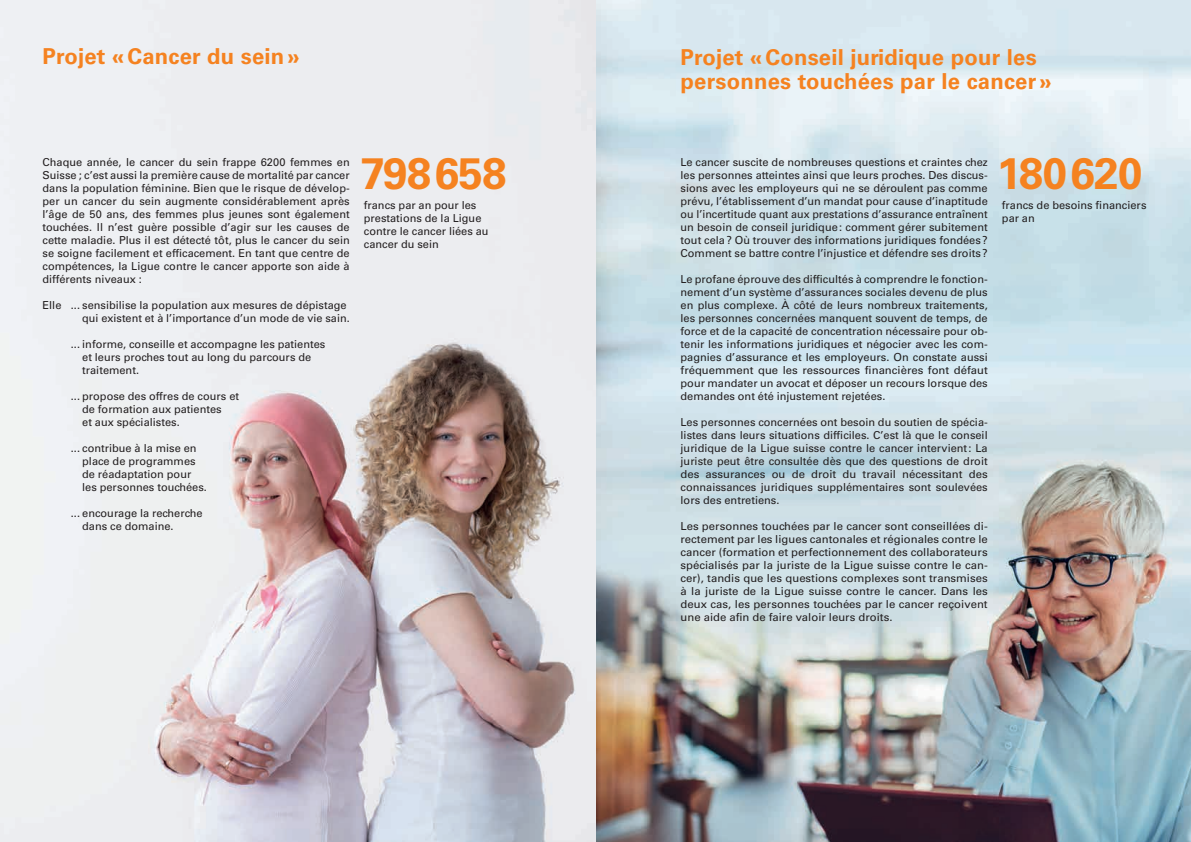
<style>
.page{position:relative;width:1191px;height:842px;background:#fff}
.page>*{position:absolute;margin:0;border:0;box-sizing:border-box;transform-origin:0 0}
.t1{font:700 44px "Univers LT Std";letter-spacing:-.02em;color:#f58220}
.t2{font:700 22px/24px "Univers LT Std";letter-spacing:.01em;color:#f58220}
.t3{font:11px/13px "Univers LT Std";color:#231f20}
</style>
<div class="page">
<img style="left:0;top:0;width:1191px;height:842px">
<h2 class="t2" style="left:43px;top:45px;width:259px">Projet «Cancer du sein»</h2>
<p class="t3" style="left:43px;top:156px;width:309px;text-align:justify">Chaque année, le cancer du sein frappe 6200 femmes en Suisse ; c’est aussi la première cause de mortalité par cancer dans la population féminine. Bien que le risque de dévelop&shy;per un cancer du sein augmente considérablement après l’âge de 50 ans, des femmes plus jeunes sont également touchées. Il n’est guère possible d’agir sur les causes de cette maladie. Plus il est détecté tôt, plus le cancer du sein se soigne facilement et efficacement. En tant que centre de compétences, la Ligue contre le cancer apporte son aide à différents niveaux :</p>
<p class="t3" style="left:43px;top:299px;width:309px;text-align:right">Elle ... sensibilise la population aux mesures de dépistage qui existent et à l’importance d’un mode de vie sain.</p>
<p class="t3" style="left:82px;top:338px;width:245px;text-indent:-11px">... informe, conseille et accompagne les patientes et leurs proches tout au long du parcours de traitement.</p>
<p class="t3" style="left:82px;top:390px;width:158px;text-indent:-11px">... propose des offres de cours et de formation aux patientes<br>et aux spécialistes.</p>
<p class="t3" style="left:82px;top:442px;width:126px;text-indent:-11px">... contribue à la mise en place de programmes de réadaptation pour les personnes touchées.</p>
<p class="t3" style="left:82px;top:507px;width:122px;text-indent:-11px">... encourage la recherche dans ce domaine.</p>
<h1 class="t1" style="left:360px;top:148px;width:148px">798658</h1>
<p class="t3" style="left:364px;top:199px;width:126px">francs par an pour les prestations de la Ligue contre le cancer liées au cancer du sein</p>
<h2 class="t2" style="left:680px;top:45px;width:373px">Projet «Conseil juridique pour les personnes touchées par le cancer »</h2>
<p class="t3" style="left:680px;top:156px;width:309px;text-align:justify">Le cancer suscite de nombreuses questions et craintes chez les personnes atteintes ainsi que leurs proches. Des discus&shy;sions avec les employeurs qui ne se déroulent pas comme prévu, l’établissement d’un mandat pour cause d’inaptitude ou l’incertitude quant aux prestations d’assurance entraînent un besoin de conseil juridique: comment gérer subitement tout cela? Où trouver des informations juridiques fondées?<br>Comment se battre contre l’injustice et défendre ses droits?</p>
<p class="t3" style="left:680px;top:273px;width:309px;text-align:justify">Le profane éprouve des difficultés à comprendre le fonction&shy;nement d’un système d’assurances sociales devenu de plus en plus complexe. À côté de leurs nombreux traitements, les personnes concernées manquent souvent de temps, de force et de la capacité de concentration nécessaire pour ob&shy;tenir les informations juridiques et négocier avec les com&shy;pagnies d’assurance et les employeurs. On constate aussi fréquemment que les ressources financières font défaut pour mandater un avocat et déposer un recours lorsque des demandes ont été injustement rejetées.</p>
<p class="t3" style="left:680px;top:416px;width:309px;text-align:justify">Les personnes concernées ont besoin du soutien de spécia&shy;listes dans leurs situations difficiles. C’est là que le conseil juridique de la Ligue suisse contre le cancer intervient: La juriste peut être consultée dès que des questions de droit des assurances ou de droit du travail nécessitant des connaissances juridiques supplémentaires sont soulevées lors des entretiens.</p>
<p class="t3" style="left:680px;top:520px;width:309px;text-align:justify">Les personnes touchées par le cancer sont conseillées di&shy;rectement par les ligues cantonales et régionales contre le cancer (formation et perfectionnement des collaborateurs spécialisés par la juriste de la Ligue suisse contre le can&shy;cer), tandis que les questions complexes sont transmises à la juriste de la Ligue suisse contre le cancer. Dans les deux cas, les personnes touchées par le cancer reçoivent une aide afin de faire valoir leurs droits.</p>
<h1 class="t1" style="left:997px;top:148px;width:147px">180620</h1>
<p class="t3" style="left:1002px;top:199px;width:146px">francs de besoins financiers par an</p>
</div>
